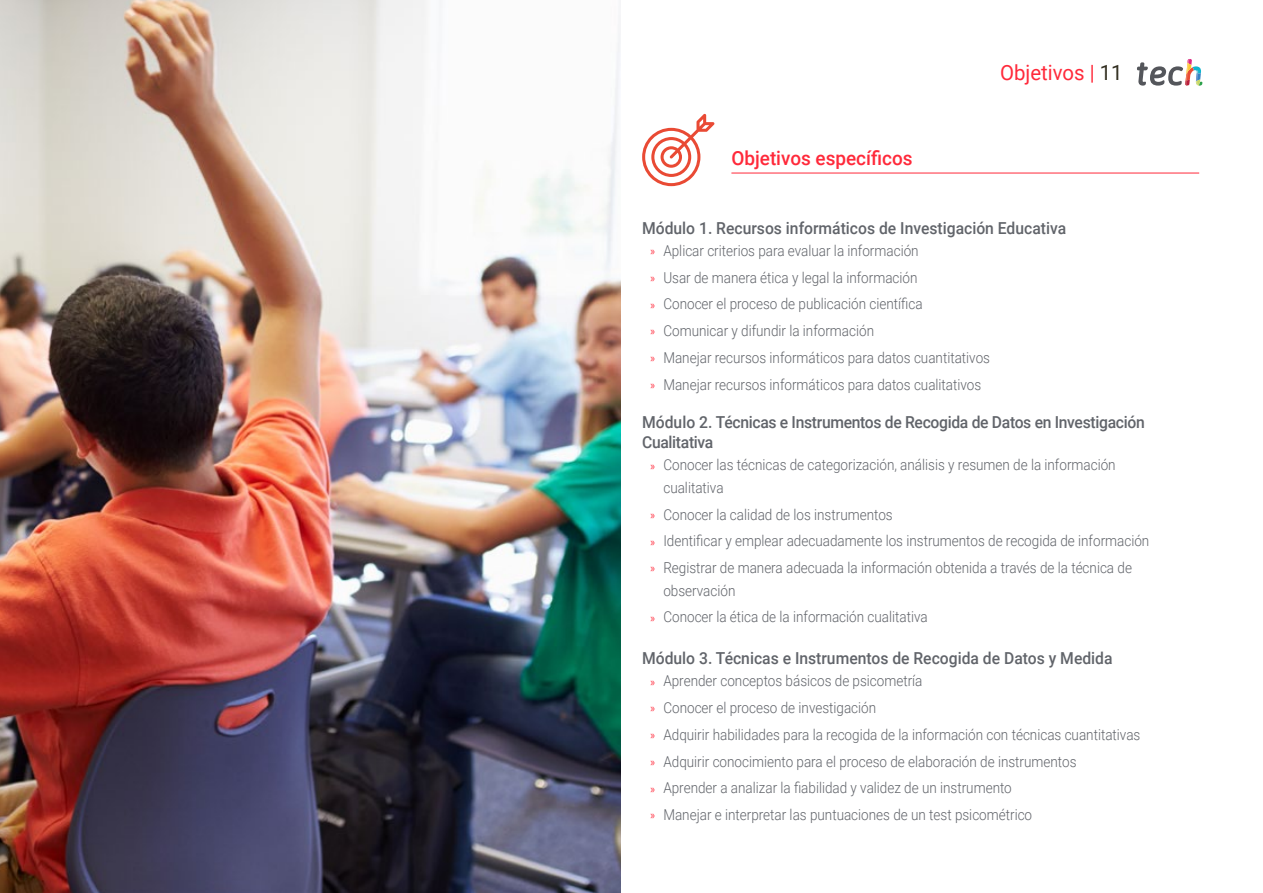
<style>
.page{position:relative;width:1263px;height:893px;background:#fff}
.page>*{position:absolute;margin:0;border:0;box-sizing:border-box;transform-origin:0 0}
.t1{font:21px "Roboto";color:#ff293a}
.t2{font:500 19.5px "Roboto";color:#ff293a}
.t3{font:500 16.5px "Roboto";color:#61646a;scale:.95 1}
.t4{font:500 16.5px/19.5px "Roboto";letter-spacing:-.02em;color:#61646a;scale:.95 1}
.t5{font:300 15px/26.7px "Roboto";color:#61646a;scale:.9 1}
.s1{color:#312e20}
.s2{font-family:"Myriad Pro";font-weight:400;font-size:12px;color:#ff293a}
</style>
<div class="page">
<hr style="left:731px;top:173px;width:468px;height:1px;background:#ff293a">
<svg style="left:642px;top:114px;width:72px;height:72px"></svg>
<img style="left:0;top:0;width:621px;height:893px">
<svg style="left:1137px;top:59px;width:65px;height:27px"></svg>
<h2 class="t2" style="left:731px;top:144px;width:183px">Objetivos específicos</h2>
<h1 class="t1" style="left:1000px;top:57px;width:124px">Objetivos | <span class="s1">11</span></h1>
<p class="t3" style="left:642px;top:216px;width:448px">Módulo 1. Recursos informáticos de Investigación Educativa</p>
<p class="t5" style="left:651px;top:237px;width:379px"><span class="s2">»</span> Aplicar criterios para evaluar la información<br><span class="s2">»</span> Usar de manera ética y legal la información<br><span class="s2">»</span> Conocer el proceso de publicación científica<br><span class="s2">»</span> Comunicar y difundir la información<br><span class="s2">»</span> Manejar recursos informáticos para datos cuantitativos <span class="s2">»</span> Manejar recursos informáticos para datos cualitativos</p>
<p class="t4" style="left:642px;top:412px;width:530px">Módulo 2. Técnicas e Instrumentos de Recogida de Datos en Investigación<br>Cualitativa</p>
<p class="t5" style="left:663px;top:453px;width:504px;line-height:22.5px;text-indent:-13px"><span class="s2">»</span> Conocer las técnicas de categorización, análisis y resumen de la información cualitativa</p>
<p class="t5" style="left:651px;top:500px;width:556px"><span class="s2">»</span> Conocer la calidad de los instrumentos<br><span class="s2">»</span> Identificar y emplear adecuadamente los instrumentos de recogida de información <span class="s2">»</span> Registrar de manera adecuada la información obtenida a través de la técnica de</p>
<p class="t5" style="left:651px;top:576px;width:309px;text-indent:13px">observación<br><span class="s2">»</span> Conocer la ética de la información cualitativa</p>
<p class="t3" style="left:642px;top:647px;width:497px">Módulo 3. Técnicas e Instrumentos de Recogida de Datos y Medida</p>
<p class="t5" style="left:651px;top:667px;width:546px"><span class="s2">»</span> Aprender conceptos básicos de psicometría<br><span class="s2">»</span> Conocer el proceso de investigación<br><span class="s2">»</span> Adquirir habilidades para la recogida de la información con técnicas cuantitativas <span class="s2">»</span> Adquirir conocimiento para el proceso de elaboración de instrumentos<br><span class="s2">»</span> Aprender a analizar la fiabilidad y validez de un instrumento<br><span class="s2">»</span> Manejar e interpretar las puntuaciones de un test psicométrico</p>
</div>
